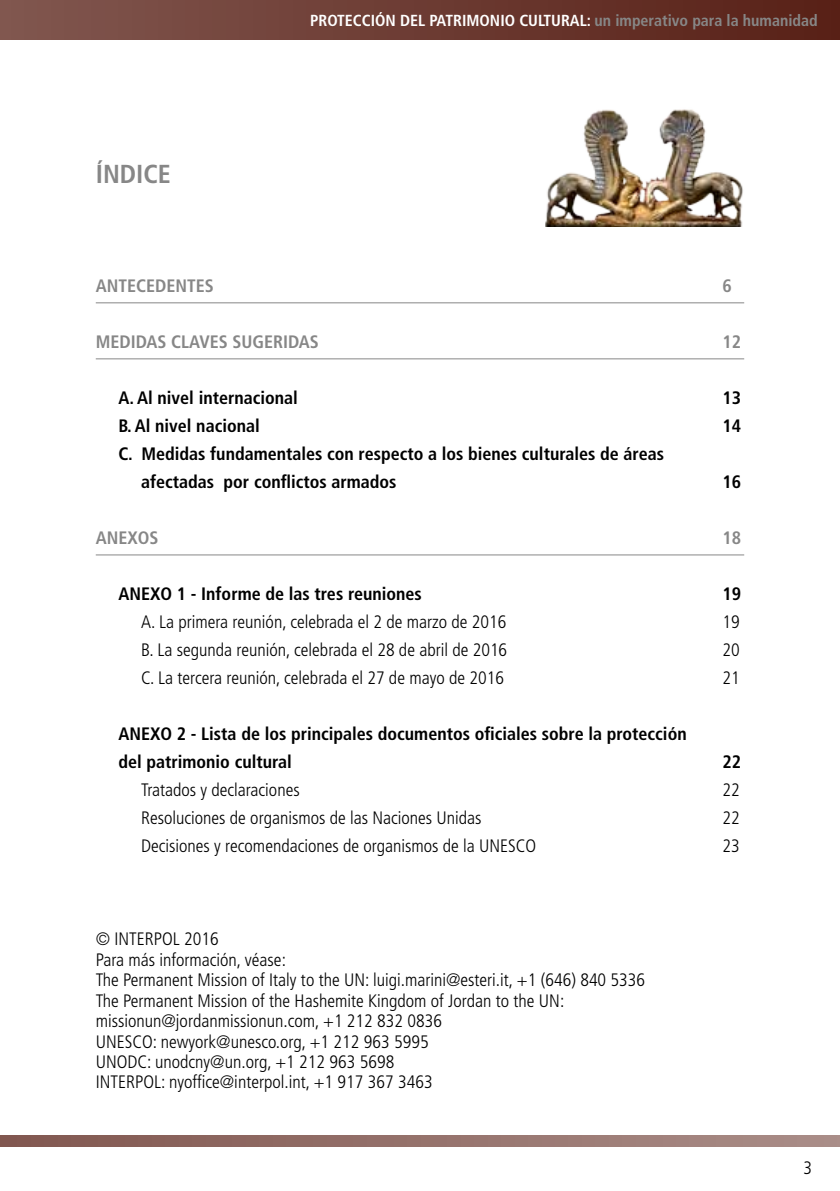
<style>
.page{position:relative;width:840px;height:1191px;background:#fff}
.page>*{position:absolute;margin:0;border:0;box-sizing:border-box;transform-origin:0 0}
.t1{font:700 condensed 26px "Frutiger LT Std";color:#878787}
.t2{font:300 condensed 18px/20.4px "Frutiger LT Std";color:#000}
.t3{font:700 condensed 18px/28px "Frutiger LT Std";color:#000}
.filet_contents{font:700 condensed 18px "Frutiger LT Std";color:#878787}
.t4{font:700 condensed 16px "Frutiger LT Std";color:#fff}
.s1{color:#878787}
</style>
<div class="page">
<div style="left:0;top:0;width:839px;height:40px;background:linear-gradient(to right,#81574f,#582016)"></div>
<svg style="left:0;top:1135px;width:839px;height:12px;background:#95726b"></svg>
<hr style="left:96px;top:302px;width:647px;height:1px;background:#878787">
<hr style="left:96px;top:358px;width:647px;height:1px;background:#878787">
<hr style="left:96px;top:554px;width:647px;height:1px;background:#878787">
<img style="left:545px;top:109px;width:198px;height:118px">
<p class="t1" style="left:96px;top:159px;width:77px">ÍNDICE</p>
<p class="t4" style="left:310px;top:11px;width:508px">PROTECCIÓN DEL PATRIMONIO CULTURAL: <span class="s1">un imperativo para la humanidad</span></p>
<p class="filet_contents" style="left:96px;top:275px;width:119px">ANTECEDENTES</p>
<p class="filet_contents" style="left:722px;top:275px;width:11px">6</p>
<p class="filet_contents" style="left:96px;top:331px;width:224px">MEDIDAS CLAVES SUGERIDAS</p>
<p class="filet_contents" style="left:722px;top:331px;width:20px">12</p>
<p class="t3" style="left:118px;top:383px;width:181px">A. Al nivel internacional</p>
<p class="t3" style="left:722px;top:383px;width:20px">13</p>
<p class="t3" style="left:118px;top:411px;width:143px">B. Al nivel nacional</p>
<p class="t3" style="left:722px;top:411px;width:20px">14</p>
<p class="t3" style="left:141px;top:439px;width:524px;text-indent:-23px">C. Medidas fundamentales con respecto a los bienes culturales de áreas afectadas por conflictos armados</p>
<p class="t3" style="left:722px;top:467px;width:20px">16</p>
<p class="filet_contents" style="left:96px;top:527px;width:64px">ANEXOS</p>
<p class="filet_contents" style="left:722px;top:527px;width:20px">18</p>
<p class="t3" style="left:118px;top:579px;width:305px">ANEXO 1 - Informe de las tres reuniones</p>
<p class="t3" style="left:722px;top:579px;width:20px">19</p>
<p class="t2" style="left:141px;top:611px;width:366px">A. La primera reunión, celebrada el 2 de marzo de 2016</p>
<p class="t2" style="left:722px;top:611px;width:19px">19</p>
<p class="t2" style="left:141px;top:639px;width:367px">B. La segunda reunión, celebrada el 28 de abril de 2016</p>
<p class="t2" style="left:722px;top:639px;width:19px">20</p>
<p class="t2" style="left:141px;top:667px;width:364px">C. La tercera reunión, celebrada el 27 de mayo de 2016</p>
<p class="t2" style="left:722px;top:667px;width:19px">21</p>
<p class="t3" style="left:118px;top:719px;width:569px">ANEXO 2 - Lista de los principales documentos oficiales sobre la protección del patrimonio cultural</p>
<p class="t3" style="left:722px;top:747px;width:20px">22</p>
<p class="t2" style="left:141px;top:779px;width:160px">Tratados y declaraciones</p>
<p class="t2" style="left:722px;top:779px;width:19px">22</p>
<p class="t2" style="left:141px;top:807px;width:342px">Resoluciones de organismos de las Naciones Unidas</p>
<p class="t2" style="left:722px;top:807px;width:19px">22</p>
<p class="t2" style="left:141px;top:835px;width:396px">Decisiones y recomendaciones de organismos de la UNESCO</p>
<p class="t2" style="left:722px;top:835px;width:19px">23</p>
<p class="t2" style="left:96px;top:929px;width:124px">© INTERPOL 2016</p>
<p class="t2" style="left:96px;top:949px;width:192px">Para más información, véase:</p>
<p class="t2" style="left:96px;top:970px;width:550px">The Permanent Mission of Italy to the UN: luigi.marini@esteri.it, +1 (646) 840 5336</p>
<p class="t2" style="left:96px;top:990px;width:470px">The Permanent Mission of the Hashemite Kingdom of Jordan to the UN: missionun@jordanmissionun.com, +1 212 832 0836</p>
<p class="t2" style="left:96px;top:1031px;width:334px">UNESCO: newyork@unesco.org, +1 212 963 5995</p>
<p class="t2" style="left:96px;top:1051px;width:300px">UNODC: unodcny@un.org, +1 212 963 5698</p>
<p class="t2" style="left:96px;top:1072px;width:338px">INTERPOL: nyoffice@interpol.int, +1 917 367 3463</p>
<p class="t2" style="left:803px;top:1157px;width:10px">3</p>
</div>
